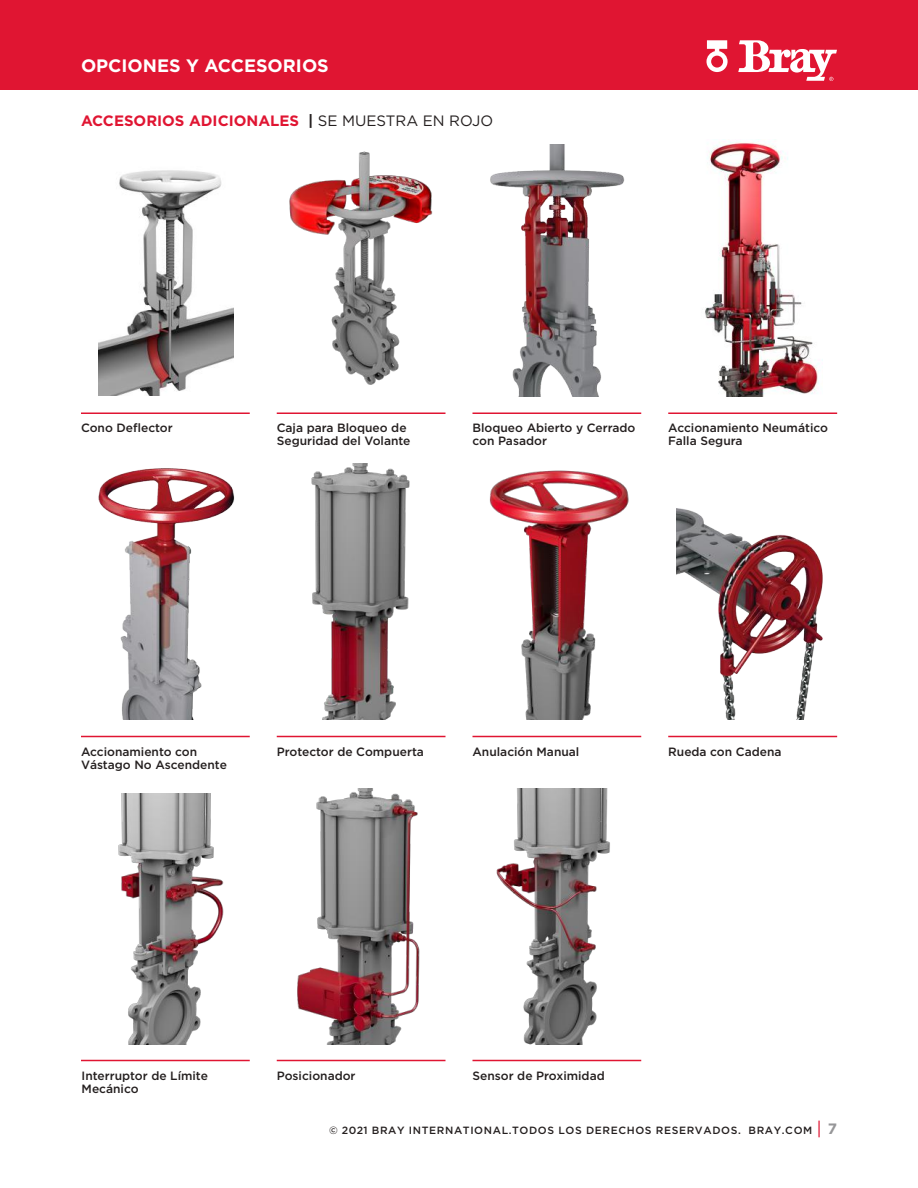
<style>
.page{position:relative;width:918px;height:1188px;background:#fff}
.page>*{position:absolute;margin:0;border:0;box-sizing:border-box;transform-origin:0 0}
.t1{font:700 18px "Gotham";color:#fff}
.t2{font:700 15px "Gotham";color:#e01532}
.t3{font:500 12px/13.5px "Gotham Pro";color:#241f1f}
.t4{font:500 10.5px "Gotham Pro";letter-spacing:.06em;color:#241f1f}
.s1{color:#241f1f}
.s2{font-weight:400;color:#241f1f}
.s3{font-family:"Gotham HTF";font-weight:400;font-size:18px;color:#e01532}
.s4{font-weight:700;font-size:15px;color:#969698}
</style>
<div class="page">
<div style="left:0;top:0;width:918px;height:90px;background:#e01532"></div>
<hr style="left:81px;top:412px;width:169px;height:2px;background:#e01532">
<hr style="left:81px;top:736px;width:169px;height:1px;background:#e01532">
<hr style="left:81px;top:1060px;width:169px;height:1px;background:#e01532">
<hr style="left:277px;top:412px;width:169px;height:2px;background:#e01532">
<hr style="left:277px;top:736px;width:169px;height:1px;background:#e01532">
<hr style="left:277px;top:1060px;width:169px;height:1px;background:#e01532">
<hr style="left:472px;top:412px;width:169px;height:2px;background:#e01532">
<hr style="left:472px;top:736px;width:169px;height:1px;background:#e01532">
<hr style="left:472px;top:1060px;width:169px;height:1px;background:#e01532">
<hr style="left:668px;top:412px;width:169px;height:2px;background:#e01532">
<hr style="left:668px;top:736px;width:169px;height:1px;background:#e01532">
<img style="left:489px;top:470px;width:140px;height:250px">
<img style="left:705px;top:141px;width:115px;height:255px">
<img style="left:98px;top:170px;width:135px;height:225px">
<img style="left:98px;top:468px;width:137px;height:252px">
<img style="left:490px;top:144px;width:135px;height:252px">
<img style="left:677px;top:508px;width:146px;height:212px">
<img style="left:311px;top:464px;width:99px;height:256px">
<img style="left:496px;top:788px;width:114px;height:256px">
<img style="left:289px;top:151px;width:144px;height:234px">
<img style="left:297px;top:788px;width:123px;height:256px">
<img style="left:118px;top:793px;width:106px;height:252px">
<svg style="left:738px;top:40px;width:99px;height:41px"></svg>
<svg style="left:707px;top:40px;width:21px;height:32px"></svg>
<h1 class="t1" style="left:81px;top:54px;width:249px">OPCIONES Y ACCESORIOS</h1>
<p class="t2" style="left:81px;top:111px;width:414px">ACCESORIOS ADICIONALES <span class="s1">|</span> <span class="s2">SE MUESTRA EN ROJO</span></p>
<p class="t3" style="left:81px;top:420px;width:93px">Cono Deflector</p>
<p class="t3" style="left:277px;top:420px;width:135px">Caja para Bloqueo de<br>Seguridad del Volante</p>
<p class="t3" style="left:472px;top:420px;width:164px">Bloqueo Abierto y Cerrado con Pasador</p>
<p class="t3" style="left:668px;top:420px;width:161px">Accionamiento Neumático<br>Falla Segura</p>
<p class="t3" style="left:81px;top:744px;width:147px">Accionamiento con<br>Vástago No Ascendente</p>
<p class="t3" style="left:277px;top:744px;width:149px">Protector de Compuerta</p>
<p class="t3" style="left:472px;top:744px;width:108px">Anulación Manual</p>
<p class="t3" style="left:668px;top:744px;width:115px">Rueda con Cadena</p>
<p class="t3" style="left:82px;top:1068px;width:128px">Interruptor de Límite<br>Mecánico</p>
<p class="t3" style="left:277px;top:1068px;width:80px">Posicionador</p>
<p class="t3" style="left:472px;top:1068px;width:134px">Sensor de Proximidad</p>
<p class="t4" style="left:329px;top:1124px;width:509px">© 2021 BRAY INTERNATIONAL.TODOS LOS DERECHOS RESERVADOS. BRAY.COM <span class="s3">|</span> <span class="s4">7</span></p>
</div>
